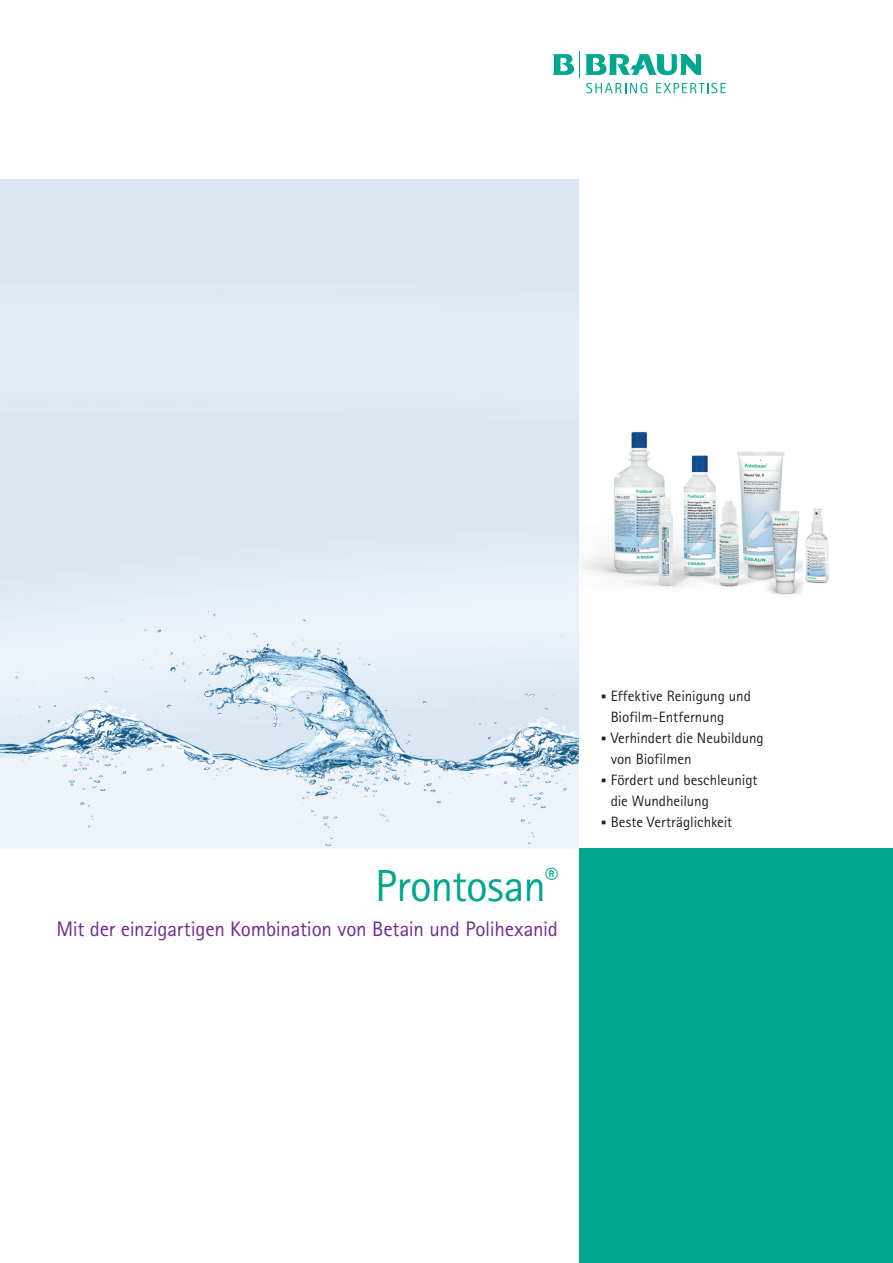
<style>
.page{position:relative;width:893px;height:1263px;background:#fff}
.page>*{position:absolute;margin:0;border:0;box-sizing:border-box;transform-origin:0 0}
.t1{font:45px "Rotis Sans Serif Pro";letter-spacing:-.015em;color:#00a78e}
.t2{font:21px "Rotis Sans Serif Pro";letter-spacing:-.015em;color:#702b91}
.t3{font:15px "Rotis Sans Serif Pro";letter-spacing:-.005em;color:#231f20}
.s1{font-weight:800;font-size:30px}
</style>
<div class="page">
<img style="left:805px;top:508px;width:24px;height:76px">
<img style="left:579px;top:431px;width:223px;height:164px">
<svg style="left:586px;top:83px;width:61px;height:10px"></svg>
<svg style="left:656px;top:83px;width:70px;height:10px"></svg>
<svg style="left:552px;top:51px;width:149px;height:26px"></svg>
<img style="left:0;top:179px;width:579px;height:670px">
<div style="left:579px;top:849px;width:314px;height:414px;background:#00a78e"></div>
<h1 class="t1" style="left:375px;top:859px;width:185px">Prontosan<sup>®</sup></h1>
<h2 class="t2" style="left:56px;top:916px;width:503px">Mit der einzigartigen Kombination von Betain und Polihexanid</h2>
<p class="t3" style="left:600px;top:687px;width:152px"><span class="s1">·</span> Effektive Reinigung und</p>
<p class="t3" style="left:611px;top:708px;width:115px">Biofilm-Entfernung</p>
<p class="t3" style="left:600px;top:729px;width:165px"><span class="s1">·</span> Verhindert die Neubildung</p>
<p class="t3" style="left:611px;top:750px;width:82px">von Biofilmen</p>
<p class="t3" style="left:600px;top:771px;width:159px"><span class="s1">·</span> Fördert und beschleunigt</p>
<p class="t3" style="left:611px;top:792px;width:100px">die Wundheilung</p>
<p class="t3" style="left:600px;top:813px;width:134px"><span class="s1">·</span> Beste Verträglichkeit</p>
</div>
